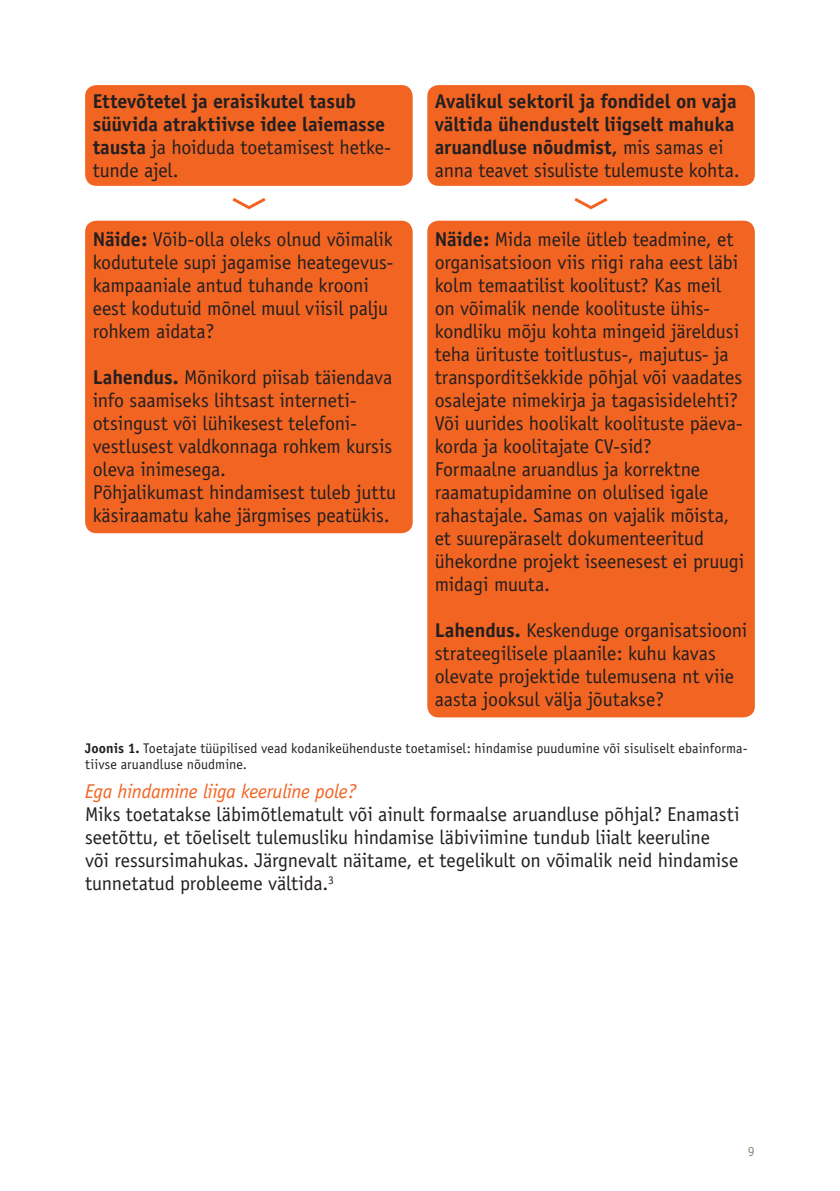
<style>
.page{position:relative;width:840px;height:1191px;background:#fff}
.page>*{position:absolute;margin:0;border:0;box-sizing:border-box;transform-origin:0 0}
.t1{font:20px/23px "Officina Sans";letter-spacing:-.01em;color:#231f20}
.t2{font:700 20px/23px "Officina Sans";letter-spacing:-.005em;color:#231f20}
.t3{font:italic 20px "Officina Sans";letter-spacing:-.015em;color:#f26422}
.t4{font:14px/16px "Officina Sans";letter-spacing:.005em;color:#231f20}
.t5{font:14px "Officina Sans";color:#8f8d74}
.s1{font-weight:400}
.s2{font-weight:700}
</style>
<div class="page">
<div style="left:85px;top:85px;width:327px;height:101px;background:#f26422;border-radius:11px"></div>
<div style="left:427px;top:85px;width:327px;height:101px;background:#f26422;border-radius:11px"></div>
<div style="left:85px;top:221px;width:327px;height:312px;background:#f26422;border-radius:11px"></div>
<div style="left:427px;top:221px;width:327px;height:496px;background:#f26422;border-radius:11px"></div>
<svg style="left:232px;top:198px;width:34px;height:12px"></svg>
<svg style="left:574px;top:198px;width:34px;height:12px"></svg>
<p class="t2" style="left:93px;top:91px;width:300px">Ettevõtetel ja eraisikutel tasub süüvida atraktiivse idee laiemasse tausta <span class="s1">ja hoiduda toetamisest hetke&shy;tunde ajel.</span></p>
<p class="t1" style="left:93px;top:229px;width:302px"><span class="s2">Näide:</span> Võib-olla oleks olnud võimalik kodututele supi jagamise heategevus&shy;kampaaniale antud tuhande krooni eest kodutuid mõnel muul viisil palju rohkem aidata?</p>
<p class="t1" style="left:93px;top:367px;width:305px"><span class="s2">Lahendus.</span> Mõnikord piisab täiendava info saamiseks lihtsast interneti&shy;otsingust või lühikesest telefoni&shy;vestlusest valdkonnaga rohkem kursis oleva inimesega.<br>Põhjalikumast hindamisest tuleb juttu käsiraamatu kahe järgmises peatükis.</p>
<p class="t2" style="left:434px;top:91px;width:306px">Avalikul sektoril ja fondidel on vaja vältida ühendustelt liigselt mahuka aruandluse nõudmist, <span class="s1">mis samas ei anna teavet sisuliste tulemuste kohta.</span></p>
<p class="t1" style="left:434px;top:229px;width:311px"><span class="s2">Näide:</span> Mida meile ütleb teadmine, et organisatsioon viis riigi raha eest läbi kolm temaatilist koolitust? Kas meil on võimalik nende koolituste ühis&shy;kondliku mõju kohta mingeid järeldusi teha ürituste toitlustus-, majutus- ja transporditšekkide põhjal või vaadates osalejate nimekirja ja tagasisidelehti?<br>Või uurides hoolikalt koolituste päeva&shy;korda ja koolitajate CV-sid?<br>Formaalne aruandlus ja korrektne raamatupidamine on olulised igale rahastajale. Samas on vajalik mõista, et suurepäraselt dokumenteeritud ühekordne projekt iseenesest ei pruugi midagi muuta.</p>
<p class="t1" style="left:434px;top:620px;width:314px"><span class="s2">Lahendus.</span> Keskenduge organisatsiooni strateegilisele plaanile: kuhu kavas olevate projektide tulemusena nt viie aasta jooksul välja jõutakse?</p>
<p class="t4" style="left:85px;top:741px;width:663px"><span class="s2">Joonis 1.</span> Toetajate tüüpilised vead kodanikeühenduste toetamisel: hindamise puudumine või sisuliselt ebainforma&shy;tiivse aruandluse nõudmine.</p>
<p class="t3" style="left:85px;top:784px;width:273px">Ega hindamine liiga keeruline pole?</p>
<p class="t1" style="left:85px;top:804px;width:655px">Miks toetatakse läbimõtlematult või ainult formaalse aruandluse põhjal? Enamasti seetõttu, et tõeliselt tulemusliku hindamise läbiviimine tundub liialt keeruline<br>või ressursimahukas. Järgnevalt näitame, et tegelikult on võimalik neid hindamise tunne tatud probleeme vältida.<sup>3</sup></p>
<p class="t5" style="left:747px;top:1146px;width:8px">9</p>
</div>
